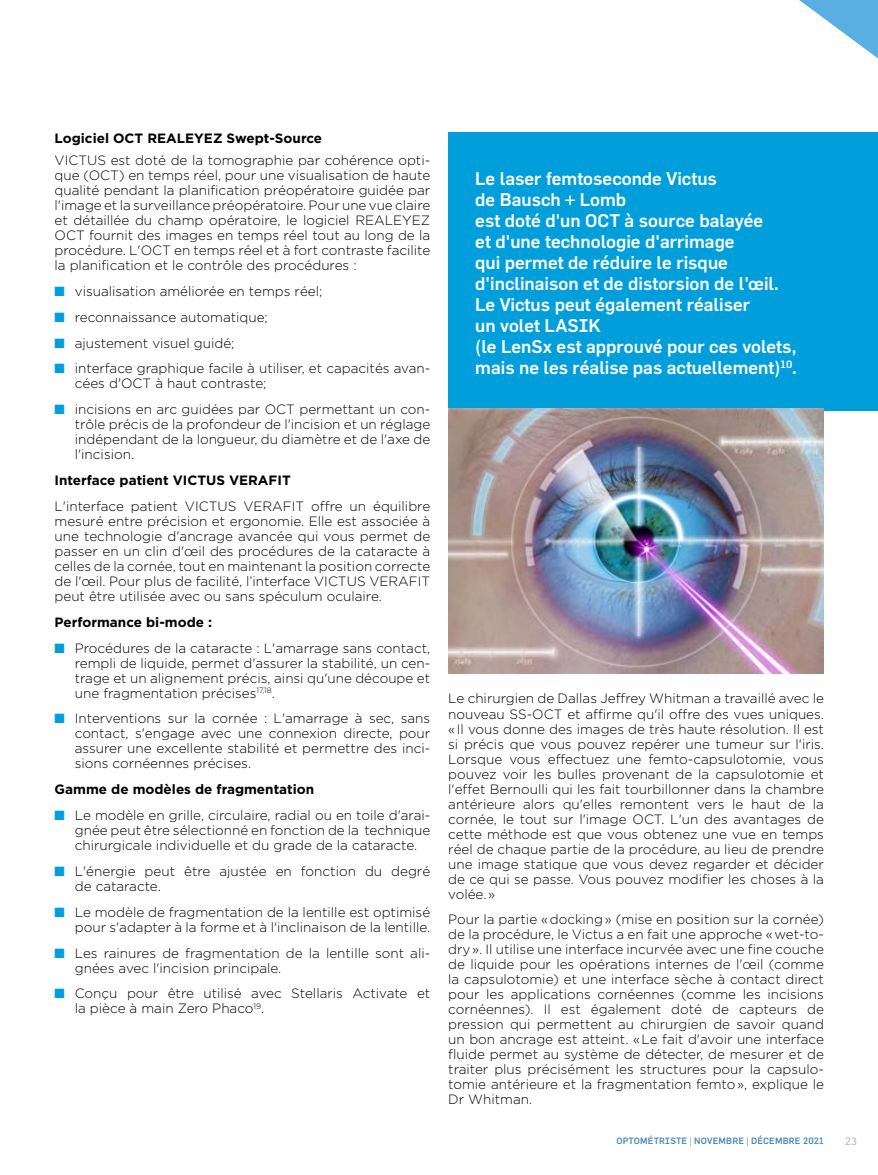
<style>
.page{position:relative;width:878px;height:1175px;background:#fff}
.page>*{position:absolute;margin:0;border:0;box-sizing:border-box;transform-origin:0 0}
.t1{font:500 18px/21px "Flama";color:#fff}
.t2{font:300 13.5px/15px "Gotham HTF";color:#000;text-align:justify}
.t3{font:700 13.5px "Gotham HTF";color:#000}
.t4{font:10.5px "Avenir LT Std";color:#a7a9ac}
.t5{font:500 9px "Flama";letter-spacing:.02em;color:#4f8abe}
.s1{color:#009fdb}
.s2{font-family:"Avenir LT Std";font-weight:400}
</style>
<div class="page">
<svg style="left:799px;top:0;width:79px;height:58px"></svg>
<div style="left:448px;top:132px;width:430px;height:279px;background:#009fdb"></div>
<img style="left:448px;top:408px;width:376px;height:266px">
<p class="t3" style="left:55px;top:131px;width:269px">Logiciel OCT REALEYEZ Swept-Source</p>
<p class="t2" style="left:55px;top:153px;width:377px">VICTUS est doté de la tomographie par cohérence opti&shy;que (OCT) en temps réel, pour une visualisation de haute qualité pendant la planification préopératoire guidée par l'image et la surveillance préopératoire. Pour une vue claire et détaillée du champ opératoire, le logiciel REALEYEZ OCT fournit des images en temps réel tout au long de la procédure. L'OCT en temps réel et à fort contraste facilite la planification et le contrôle des procédures :</p>
<p class="t2" style="left:55px;top:284px;width:269px"><span class="s1">■</span> visualisation améliorée en temps réel;</p>
<p class="t2" style="left:55px;top:309px;width:215px"><span class="s1">■</span> reconnaissance automatique;</p>
<p class="t2" style="left:55px;top:335px;width:181px"><span class="s1">■</span> ajustement visuel guidé;</p>
<p class="t2" style="left:75px;top:361px;width:357px;text-indent:-20px"><span class="s1">■</span> interface graphique facile à utiliser, et capacités avan&shy;cées d'OCT à haut contraste;</p>
<p class="t2" style="left:75px;top:402px;width:357px;text-indent:-20px"><span class="s1">■</span> incisions en arc guidées par OCT permettant un con&shy;trôle précis de la profondeur de l'incision et un réglage indépendant de la longueur, du diamètre et de l'axe de l'incision.</p>
<p class="t3" style="left:55px;top:472px;width:238px">Interface patient VICTUS VERAFIT</p>
<p class="t2" style="left:55px;top:498px;width:377px">L'interface patient VICTUS VERAFIT offre un équilibre mesuré entre précision et ergonomie. Elle est associée à une technologie d'ancrage avancée qui vous permet de passer en un clin d'œil des procédures de la cataracte à celles de la cornée, tout en maintenant la position correcte de l'œil. Pour plus de facilité, l’interface VICTUS VERAFIT peut être utilisée avec ou sans spéculum oculaire.</p>
<p class="t3" style="left:55px;top:614px;width:159px">Performance bi-mode :</p>
<p class="t2" style="left:75px;top:640px;width:357px;text-indent:-20px"><span class="s1">■</span> Procédures de la cataracte : L'amarrage sans contact, rempli de liquide, permet d'assurer la stabilité, un cen&shy;trage et un alignement précis, ainsi qu'une découpe et une fragmentation précises<sup>17,18</sup>.</p>
<p class="t2" style="left:75px;top:711px;width:357px;text-indent:-20px"><span class="s1">■</span> Interventions sur la cornée : L'amarrage à sec, sans contact, s'engage avec une connexion directe, pour assurer une excellente stabilité et permettre des inci&shy;sions cornéennes précises.</p>
<p class="t3" style="left:55px;top:781px;width:261px">Gamme de modèles de fragmentation</p>
<p class="t2" style="left:75px;top:807px;width:357px;text-indent:-20px"><span class="s1">■</span> Le modèle en grille, circulaire, radial ou en toile d'arai&shy;gnée peut être sélectionné en fonction de la technique chirurgicale individuelle et du grade de la cataracte.</p>
<p class="t2" style="left:75px;top:863px;width:357px;text-indent:-20px"><span class="s1">■</span> L'énergie peut être ajustée en fonction du degré de cataracte.</p>
<p class="t2" style="left:55px;top:904px;width:377px;text-align:right"><span class="s1">■</span> Le modèle de fragmentation de la lentille est optimisé pour s'adapter à la forme et à l'inclinaison de la lentille.</p>
<p class="t2" style="left:75px;top:945px;width:357px;text-indent:-20px"><span class="s1">■</span> Les rainures de fragmentation de la lentille sont ali&shy;gnées avec l'incision principale.</p>
<p class="t2" style="left:75px;top:985px;width:357px;text-indent:-20px"><span class="s1">■</span> Conçu pour être utilisé avec Stellaris Activate et la pièce à main Zero Phaco<sup>19</sup>.</p>
<p class="t1" style="left:475px;top:167px;width:323px">Le laser femtoseconde Victus<br>de Bausch + Lomb<br>est doté d'un OCT à source balayée<br>et d'une technologie d'arrimage<br>qui permet de réduire le risque d'inclinaison et de distorsion de l'œil.<br>Le Victus peut également réaliser<br>un volet LASIK<br>(le LenSx est approuvé pour ces volets, mais ne les réalise pas actuellement)<sup>10</sup>.</p>
<p class="t2" style="left:448px;top:691px;width:377px">Le chirurgien de Dallas Jeffrey Whitman a travaillé avec le nouveau SS-OCT et affirme qu'il offre des vues uniques. «Il vous donne des images de très haute résolution. Il est si précis que vous pouvez repérer une tumeur sur l'iris.<br>Lorsque vous effectuez une femto-capsulotomie, vous pouvez voir les bulles provenant de la capsulotomie et l'effet Bernoulli qui les fait tourbillonner dans la chambre antérieure alors qu'elles remontent vers le haut de la cornée, le tout sur l'image OCT. L'un des avantages de cette méthode est que vous obtenez une vue en temps réel de chaque partie de la procédure, au lieu de prendre une image statique que vous devez regarder et décider de ce qui se passe. Vous pouvez modifier les choses à la volée.»</p>
<p class="t2" style="left:448px;top:912px;width:377px">Pour la partie «docking» (mise en position sur la cornée) de la procédure, le Victus a en fait une approche «wet-to&shy;dry». Il utilise une interface incurvée avec une fine couche de liquide pour les opérations internes de l'œil (comme la capsulotomie) et une interface sèche à contact direct pour les applications cornéennes (comme les incisions cornéennes). Il est également doté de capteurs de pression qui permettent au chirurgien de savoir quand un bon ancrage est atteint. «Le fait d'avoir une interface fluide permet au système de détecter, de mesurer et de traiter plus précisément les structures pour la capsulo&shy;tomie antérieure et la fragmentation femto», explique le Dr Whitman.</p>
<p class="t5" style="left:616px;top:1135px;width:209px">OPTOMÉTRISTE <span class="s2">|</span> NOVEMBRE <span class="s2">|</span> DÉCEMBRE 2021</p>
<p class="t4" style="left:845px;top:1134px;width:13px">23</p>
</div>
